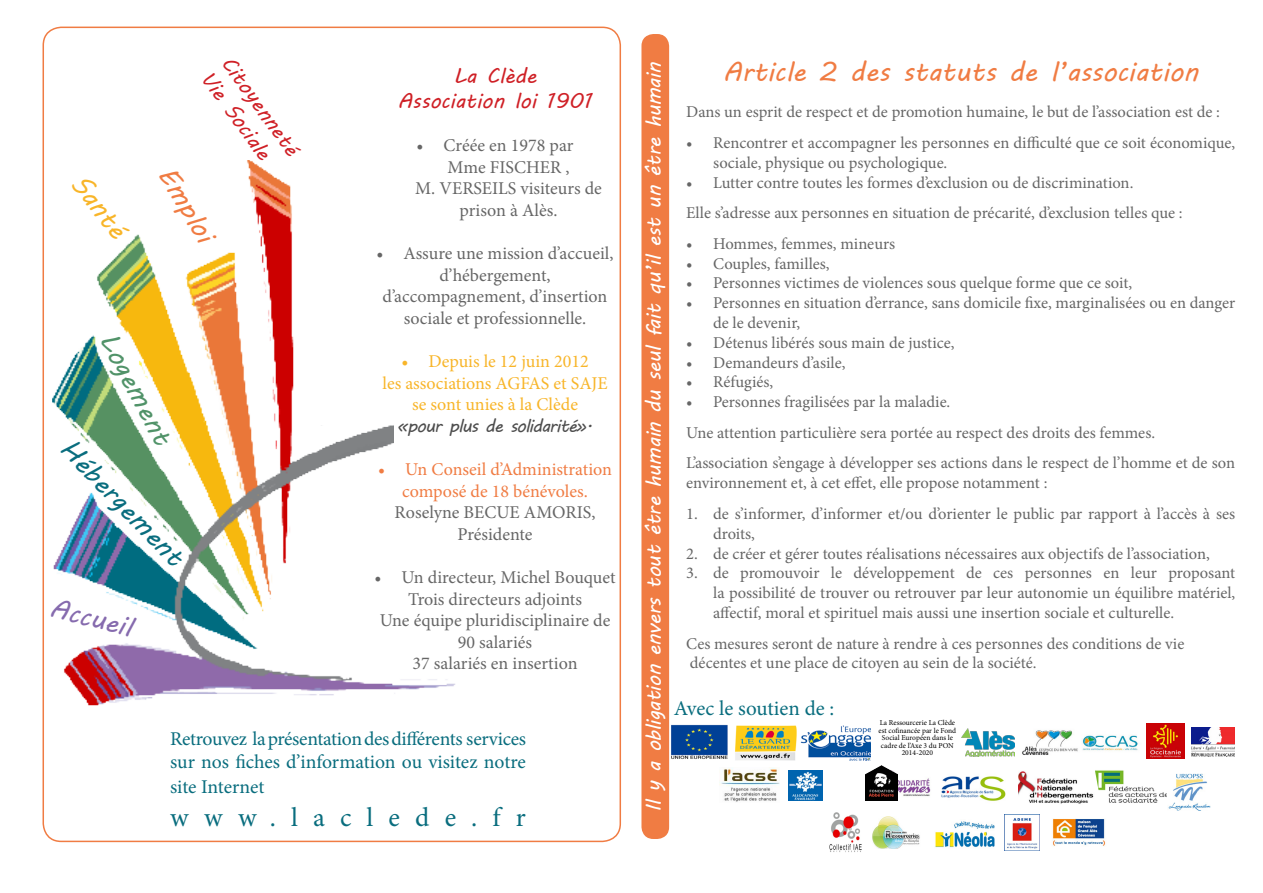
<style>
.page{position:relative;width:1263px;height:893px;background:#fff}
.page>*{position:absolute;margin:0;border:0;box-sizing:border-box;transform-origin:0 0}
.t1{font:27px "MV Boli";color:#f07c43}
.t2{font:27px "Minion Pro";color:#096d7e}
.t3{font:27px "MV Boli";color:#096d7e}
.t4{font:27px "MV Boli";color:#519369}
.t5{font:27px "MV Boli";color:#866bae}
.t6{font:27px "MV Boli";color:#f8b529}
.t7{font:21px "MV Boli";letter-spacing:-.03em;color:#fff}
.t8{font:21px "MV Boli";color:#cf2026}
.t9{font:21px "Minion Pro";color:#096d7e}
.t10{font:19.5px/25.2px "Minion Pro";letter-spacing:-.015em;color:#096d7e}
.t11{font:18px/21.6px "Minion Pro";color:#666;text-align:center}
.t12{font:18px "Minion Pro";color:#f8b529}
.t13{font:18px "Minion Pro";color:#f07c43}
.t14{font:18px "MV Boli";letter-spacing:-.05em;color:#4d4d4d}
.t15{font:16.5px/19.8px "Minion Pro";color:#666}
.t16{font:7.5px/7.5px "Minion Pro";color:#000;text-align:center}
</style>
<div class="page">
<img style="left:52px;top:159px;width:570px;height:546px">
<div style="left:309px;top:323px;width:68px;height:101px;background:#fff"></div>
<div style="left:394px;top:303px;width:112px;height:170px;background:#fff"></div>
<div style="left:301px;top:484px;width:302px;height:166px;background:#fff"></div>
<div style="left:641px;top:34px;width:28px;height:805px;background:#f07c43;border-radius:12px"></div>
<img style="left:720px;top:767px;width:59px;height:35px">
<img style="left:1146px;top:724px;width:38px;height:34px">
<img style="left:962px;top:728px;width:53px;height:29px">
<img style="left:1004px;top:814px;width:36px;height:36px">
<img style="left:936px;top:821px;width:59px;height:27px">
<img style="left:1018px;top:770px;width:149px;height:34px">
<img style="left:941px;top:776px;width:65px;height:25px">
<img style="left:897px;top:773px;width:34px;height:28px">
<img style="left:866px;top:766px;width:31px;height:35px">
<img style="left:1168px;top:773px;width:43px;height:37px">
<img style="left:789px;top:770px;width:33px;height:31px">
<img style="left:1082px;top:735px;width:56px;height:16px">
<img style="left:872px;top:816px;width:64px;height:32px">
<img style="left:829px;top:812px;width:33px;height:40px">
<img style="left:1052px;top:819px;width:53px;height:27px">
<img style="left:1022px;top:730px;width:56px;height:25px">
<img style="left:1191px;top:727px;width:44px;height:30px">
<img style="left:671px;top:724px;width:199px;height:36px">
<p class="t6" style="left:92px;top:167px;width:74px;rotate:52deg">Santé</p>
<p class="t8" style="left:238px;top:50px;width:118px;rotate:54deg">Citoyenneté</p>
<p class="t8" style="left:218px;top:65px;width:105px;rotate:54deg">Vie Sociale</p>
<p class="t1" style="left:181px;top:159px;width:84px;rotate:59deg">Emploi</p>
<p class="t4" style="left:124px;top:326px;width:124px;rotate:62deg">Logement</p>
<p class="t3" style="left:79px;top:431px;width:166px;rotate:46deg">Hébergement</p>
<p class="t5" style="left:55px;top:589px;width:85px;rotate:14deg">Accueil</p>
<p class="t8" style="left:453px;top:61px;width:85px">La Clède</p>
<p class="t8" style="left:398px;top:86px;width:196px">Association loi 1901</p>
<p class="t11" style="left:417px;top:135px;width:158px">• Créée en 1978 par</p>
<p class="t11" style="left:448px;top:156px;width:123px">Mme FISCHER ,</p>
<p class="t11" style="left:415px;top:178px;width:188px">M. VERSEILS visiteurs de</p>
<p class="t11" style="left:460px;top:199px;width:99px">prison à Alès.</p>
<p class="t11" style="left:377px;top:243px;width:238px">• Assure une mission d’accueil,</p>
<p class="t11" style="left:439px;top:264px;width:113px">d’hébergement,</p>
<p class="t11" style="left:383px;top:286px;width:226px">d’accompagnement, d’insertion sociale et professionnelle.</p>
<p class="t12" style="left:401px;top:349px;width:189px">• Depuis le 12 juin 2012</p>
<p class="t12" style="left:382px;top:371px;width:227px">les associations AGFAS et SAJE</p>
<p class="t12" style="left:412px;top:392px;width:167px">se sont unies à la Clède</p>
<p class="t14" style="left:397px;top:413px;width:197px">«pour plus de solidarité».</p>
<p class="t13" style="left:378px;top:457px;width:235px">• Un Conseil d’Administration</p>
<p class="t13" style="left:402px;top:479px;width:187px">composé de 18 bénévoles.</p>
<p class="t11" style="left:395px;top:502px;width:202px">Roselyne BECUE AMORIS,<br>Présidente</p>
<p class="t11" style="left:374px;top:567px;width:243px">• Un directeur, Michel Bouquet</p>
<p class="t11" style="left:408px;top:588px;width:175px">Trois directeurs adjoints</p>
<p class="t11" style="left:380px;top:610px;width:232px">Une équipe pluridisciplinaire de<br>90 salariés</p>
<p class="t11" style="left:413px;top:653px;width:166px">37 salariés en insertion</p>
<p class="t10" style="left:170px;top:726px;width:357px">Retrouvez la présentation des différents services</p>
<p class="t10" style="left:170px;top:749px;width:357px">sur nos fiches d’information ou visitez notre site Internet</p>
<p class="t2" style="left:170px;top:799px;width:357px">www.laclede.fr</p>
<p class="t7" style="left:639px;top:812px;width:751px;rotate:-90deg">Il y a obligation envers tout être humain du seul fait qu’il est un être humain</p>
<p class="t1" style="left:723px;top:54px;width:477px">Article 2 des statuts de l’association</p>
<p class="t15" style="left:686px;top:102px;width:535px">Dans un esprit de respect et de promotion humaine, le but de l’association est de :</p>
<p class="t15" style="left:713px;top:133px;width:524px;text-indent:-27px">• Rencontrer et accompagner les personnes en difficulté que ce soit économique, sociale, physique ou psychologique.</p>
<p class="t15" style="left:686px;top:173px;width:449px">• Lutter contre toutes les formes d’exclusion ou de discrimination.</p>
<p class="t15" style="left:686px;top:203px;width:498px">Elle s’adresse aux personnes en situation de précarité, d’exclusion telles que :</p>
<p class="t15" style="left:686px;top:234px;width:211px">• Hommes, femmes, mineurs</p>
<p class="t15" style="left:686px;top:254px;width:145px">• Couples, familles,</p>
<p class="t15" style="left:686px;top:273px;width:448px">• Personnes victimes de violences sous quelque forme que ce soit,</p>
<p class="t15" style="left:713px;top:293px;width:524px;text-indent:-27px">• Personnes en situation d’errance, sans domicile fixe, marginalisées ou en danger de le devenir,</p>
<p class="t15" style="left:686px;top:333px;width:270px">• Détenus libérés sous main de justice,</p>
<p class="t15" style="left:686px;top:353px;width:161px">• Demandeurs d’asile,</p>
<p class="t15" style="left:686px;top:372px;width:89px">• Réfugiés,</p>
<p class="t15" style="left:686px;top:392px;width:266px">• Personnes fragilisées par la maladie.</p>
<p class="t15" style="left:686px;top:423px;width:470px">Une attention particulière sera portée au respect des droits des femmes.</p>
<p class="t15" style="left:686px;top:453px;width:551px">L’association s’engage à développer ses actions dans le respect de l’homme et de son environnement et, à cet effet, elle propose notamment :</p>
<p class="t15" style="left:713px;top:504px;width:524px;text-indent:-27px">1. de s’informer, d’informer et/ou d’orienter le public par rapport à l’accès à ses droits,</p>
<p class="t15" style="left:686px;top:543px;width:525px">2. de créer et gérer toutes réalisations nécessaires aux objectifs de l’association,</p>
<p class="t15" style="left:713px;top:563px;width:524px;text-align:justify;text-indent:-27px">3. de promouvoir le développement de ces personnes en leur proposant la possibilité de trouver ou retrouver par leur autonomie un équilibre matériel, affectif, moral et spirituel mais aussi une insertion sociale et culturelle.</p>
<p class="t15" style="left:686px;top:633px;width:500px">Ces mesures seront de nature à rendre à ces personnes des conditions de vie</p>
<p class="t15" style="left:690px;top:653px;width:348px">décentes et une place de citoyen au sein de la société.</p>
<p class="t9" style="left:674px;top:694px;width:162px">Avec le soutien de :</p>
<p class="t16" style="left:879px;top:719px;width:79px">La Ressourcerie La Clède est cofinancée par le Fond<br>Social Européen dans le cadre de l’Axe 3 du PON<br>2014-2020</p>
</div>
